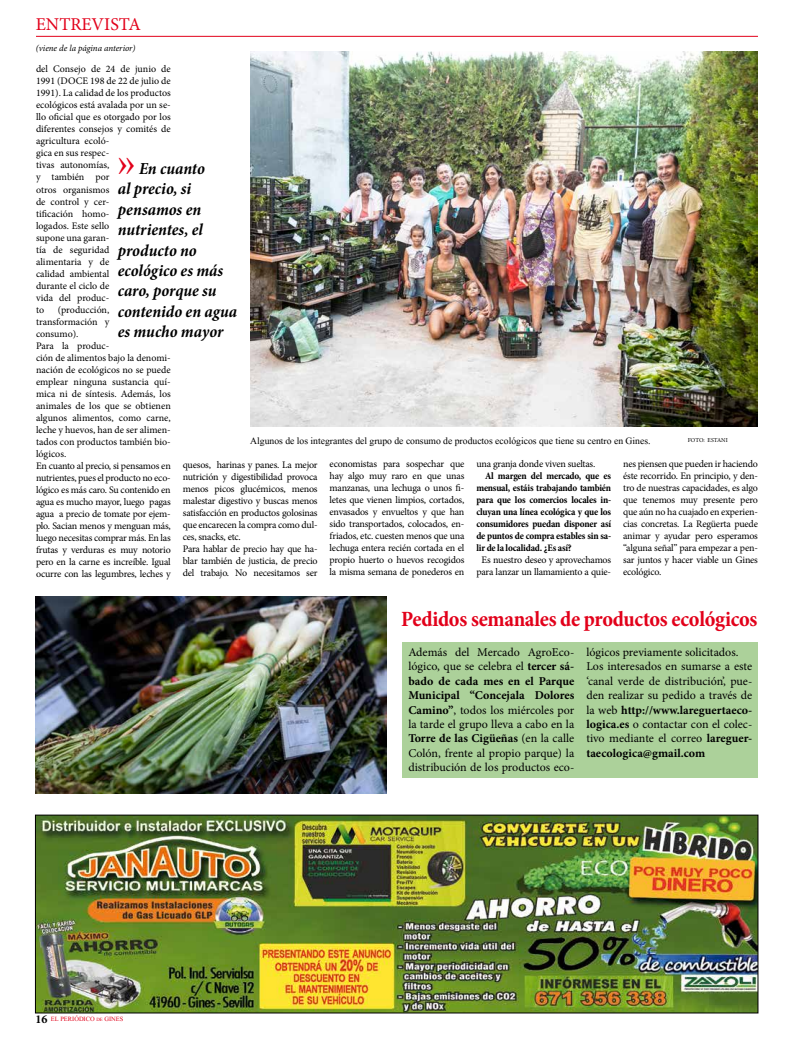
<style>
.page{position:relative;width:794px;height:1049px;background:#fff}
.page>*{position:absolute;margin:0;border:0;box-sizing:border-box;transform-origin:0 0}
.t1{font:43px "Aparajita";color:#e2001a}
.t2{font:700 condensed 22px "Minion Pro";letter-spacing:-.015em;color:#e2001a}
.t3{font:18px "Minion Pro";color:#e2001a}
.t4{font:italic 700 condensed 17px/20.4px "Minion Pro";letter-spacing:-.005em;color:#000}
.t5{font:12px/14.4px "Minion Pro";color:#000;text-align:justify}
.t6{font:12px "Aparajita";color:#000}
.t7{font:10px/12px "Minion Pro";letter-spacing:-.015em;color:#000}
.t8{font:700 condensed 10px/12px "Minion Pro";letter-spacing:-.02em;color:#000;text-align:justify}
.t9{font:italic 9px "Minion Pro";letter-spacing:-.005em;color:#000}
.t10{font:8px "Aparajita";color:#e2001a}
.t11{font:6px "Minion Pro";letter-spacing:-.005em;color:#000}
.s1{font-family:"Minion Pro";font-weight:700;font-size:12px;color:#000}
.s2{font-size:6px}
.s3{font-weight:700}
</style>
<div class="page">
<hr style="left:36px;top:36px;width:722px;height:1px;background:#e2001a">
<img style="left:250px;top:51px;width:508px;height:375px">
<img style="left:37px;top:816px;width:719px;height:195px">
<div style="left:35px;top:814px;width:723px;height:199px;border:1px solid #000"></div>
<div style="left:403px;top:642px;width:355px;height:135px;background:#acd19a"></div>
<img style="left:35px;top:596px;width:351px;height:198px">
<h3 class="t3" style="left:36px;top:13px;width:107px">ENTREVISTA</h3>
<p class="t9" style="left:36px;top:42px;width:101px">(viene de la página anterior)</p>
<p class="t7" style="left:36px;top:63px;width:136px">del Consejo de 24 de junio de<br>1991 (DOCE 198 de 22 de julio de<br>1991). La calidad de los productos ecológicos está avalada por un se&shy;llo oficial que es otorgado por los diferentes consejos y comités de agricultura ecoló-<br>gica en sus respec-<br>tivas autonomías,<br>y también por<br>otros organismos<br>de control y cer-<br>tificación homo-<br>logados. Este sello<br>supone una garan-<br>tía de seguridad<br>alimentaria y de<br>calidad ambiental<br>durante el ciclo de<br>vida del produc-<br>to</p>
<h1 class="t1" style="left:118px;top:141px;width:19px">»</h1>
<h3 class="t4" style="left:118px;top:158px;width:121px;text-indent:21px">En cuanto<br>al precio, si pensamos en nutrientes, el producto no ecológico es más caro, porque su contenido en agua es mucho mayor</h3>
<p class="t7" style="left:36px;top:303px;width:136px;text-indent:22px">(producción, transformación y<br>consumo).<br>Para la produc-<br>ción de alimentos bajo la denomi&shy;nación de ecológicos no se puede emplear ninguna sustancia quí&shy;mica ni de síntesis. Además, los animales de los que se obtienen algunos alimentos, como carne, leche y huevos, han de ser alimen&shy;tados con productos también bio&shy;lógicos.<br>En cuanto al precio, si pensamos en nutrientes, pues el producto no eco&shy;lógico es más caro. Su contenido en agua es mucho mayor, luego pagas agua a precio de tomate por ejem&shy;plo. Sacian menos y menguan más, luego necesitas comprar más. En las frutas y verduras es muy notorio pero en la carne es increíble. Igual ocurre con las legumbres, leches y</p>
<p class="t6" style="left:250px;top:435px;width:402px">Algunos de los integrantes del grupo de consumo de productos ecológicos que tiene su centro en Gines.</p>
<p class="t11" style="left:688px;top:436px;width:41px">FOTO: ESTANI</p>
<p class="t7" style="left:183px;top:459px;width:136px">quesos, harinas y panes. La mejor nutrición y digestibilidad provoca menos picos glucémicos, menos malestar digestivo y buscas menos satisfacción en productos golosinas que encarecen la compra como dul&shy;ces, snacks, etc.<br>Para hablar de precio hay que ha&shy;blar también de justicia, de precio del trabajo. No necesitamos ser</p>
<p class="t7" style="left:329px;top:458px;width:136px;text-align:justify">economistas para sospechar que hay algo muy raro en que unas manzanas, una lechuga o unos fi&shy;letes que vienen limpios, cortados, envasados y envueltos y que han sido transportados, colocados, en&shy;friados, etc. cuesten menos que una lechuga entera recién cortada en el propio huerto o huevos recogidos la misma semana de ponederos en</p>
<p class="t7" style="left:476px;top:458px;width:120px">una granja donde viven sueltas.</p>
<p class="t7" style="left:623px;top:458px;width:136px;text-align:justify">nes piensen que pueden ir haciendo éste recorrido. En principio, y den&shy;tro de nuestras capacidades, es algo que tenemos muy presente pero que aún no ha cuajado en experien&shy;cias concretas. La Regüerta puede animar y ayudar pero esperamos “alguna señal” para empezar a pen&shy;sar juntos y hacer viable un Gines ecológico.</p>
<p class="t8" style="left:476px;top:470px;width:136px;text-indent:9px">Al margen del mercado, que es mensual, estáis trabajando también para que los comercios locales in&shy;cluyan una línea ecológica y que los consumidores puedan disponer así de puntos de compra estables sin sa&shy;lir de la localidad. ¿Es así?</p>
<p class="t7" style="left:476px;top:554px;width:136px;text-align:center">Es nuestro deseo y aprovechamos para lanzar un llamamiento a quie-</p>
<h2 class="t2" style="left:401px;top:603px;width:358px">Pedidos semanales de productos ecológicos</h2>
<p class="t10" style="left:35px;top:1015px;width:89px"><span class="s1">16</span> EL PERIÓDICO <span class="s2">DE</span> GINES</p>
<p class="t5" style="left:408px;top:645px;width:167px">Además del Mercado AgroEco&shy;lógico, que se celebra el <span class="s3">tercer sá&shy;bado de cada mes en el Parque Municipal “Concejala Dolores Camino”</span>, todos los miércoles por la tarde el grupo lleva a cabo en la <span class="s3">Torre de las Cigüeñas</span> (en la calle Colón, frente al propio parque) la distribución de los productos eco-</p>
<p class="t5" style="left:586px;top:645px;width:167px;text-align:left">lógicos previamente solicitados.<br>Los interesados en sumarse a este ‘canal verde de distribución’, pue&shy;den realizar su pedido a través de la web <span class="s3">http://www.lareguertaeco&shy;logica.es</span> o contactar con el colec&shy;tivo mediante el correo <span class="s3">lareguer&shy;taecologica@gmail.com</span></p>
</div>
